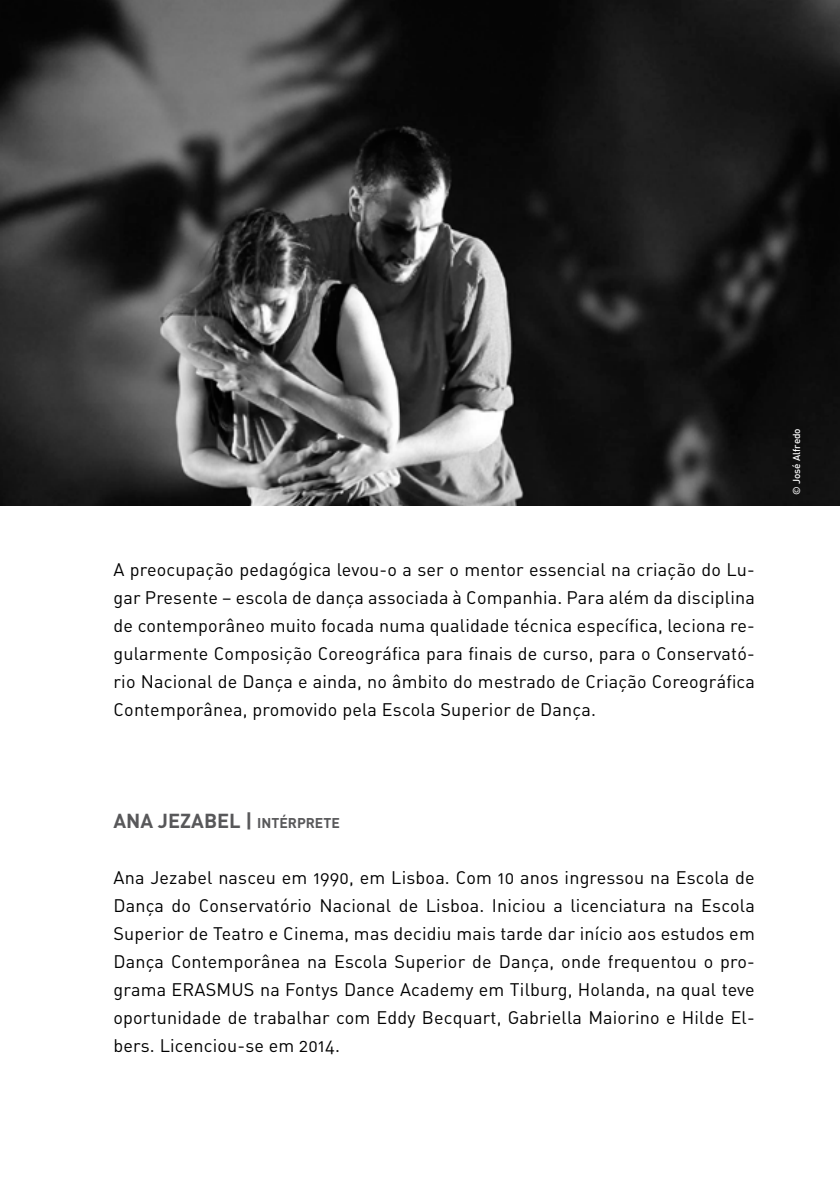
<style>
.page{position:relative;width:840px;height:1191px;background:#fff}
.page>*{position:absolute;margin:0;border:0;box-sizing:border-box;transform-origin:0 0}
.t1{font:20px "DIN Bold Alternate";color:#58585a}
.t2{font:18px/28px "DIN Regular Alternate";letter-spacing:.01em;color:#000;text-align:justify}
.t3{font:14px "DIN Bold Alternate";color:#58585a}
.t4{font:10px "DIN Medium Alternate";color:#fff}
.s1{font-size:14px}
</style>
<div class="page">
<img style="left:0;top:0;width:839px;height:505px">
<p class="t2" style="left:113px;top:555px;width:642px">A preocupação pedagógica levou-o a ser o mentor essencial na criação do Lu&shy;gar Presente – escola de dança associada à Companhia. Para além da disciplina de contemporâneo muito focada numa qualidade técnica específica, leciona re&shy;gularmente Composição Coreográfica para finais de curso, para o Conservató&shy;rio Nacional de Dança e ainda, no âmbito do mestrado de Criação Coreográfica Contemporânea, promovido pela Escola Superior de Dança.</p>
<p class="t1" style="left:113px;top:808px;width:184px">ANA JEZABEL | <span class="s1">I NTÉRPR</span></p>
<p class="t3" style="left:315px;top:814px;width:26px">ETE</p>
<p class="t2" style="left:113px;top:863px;width:642px">Ana Jezabel nasceu em 1990, em Lisboa. Com 10 anos ingressou na Escola de Dança do Conservatório Nacional de Lisboa. Iniciou a licenciatura na Escola Superior de Teatro e Cinema, mas decidiu mais tarde dar início aos estudos em Dança Contemporânea na Escola Superior de Dança, onde frequentou o pro&shy;grama ERASMUS na Fontys Dance Academy em Tilburg, Holanda, na qual teve oportunidade de trabalhar com Eddy Becquart, Gabriella Maiorino e Hilde El&shy;bers. Licenciou-se em 2014.</p>
<p class="t4" style="left:789px;top:495px;width:69px;rotate:-90deg">© José Alfredo</p>
</div>
